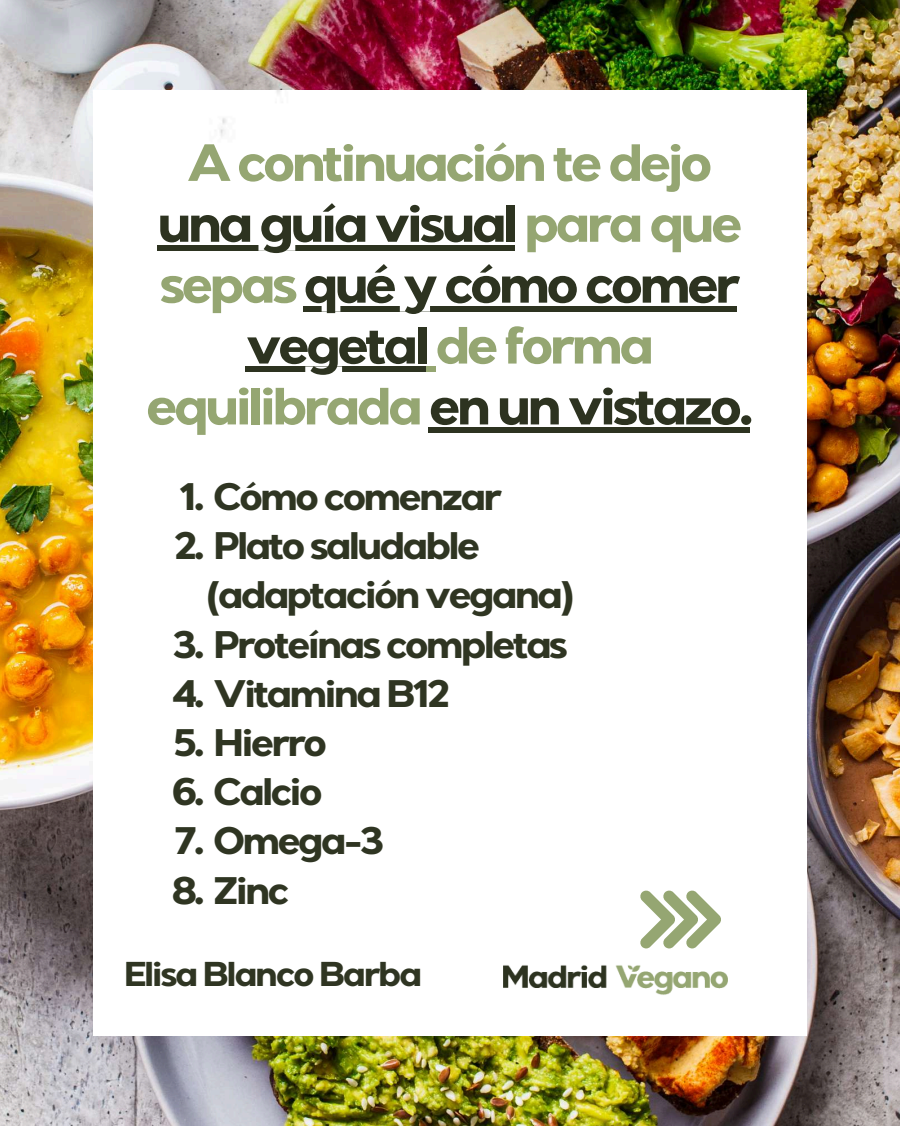
<style>
.page{position:relative;width:900px;height:1126px;background:#fff}
.page>*{position:absolute;margin:0;border:0;box-sizing:border-box;transform-origin:0 0}
.t1{font:700 52.2px/60.8px "Giga Sans";letter-spacing:-.075em;color:#95a672;text-align:center}
.t2{font:700 38.3px/49.2px "Giga Sans";letter-spacing:-.075em;color:#2d3320}
.t3{font:700 34.4px "Giga Sans";letter-spacing:-.07em;color:#2d3320}
.s1{color:#2d3320}
</style>
<div class="page">
<img style="left:0;top:0;width:900px;height:1125px">
<img style="left:93px;top:90px;width:714px;height:945px">
<img style="left:463px;top:956px;width:305px;height:46px">
<svg style="left:640px;top:889px;width:82px;height:59px"></svg>
<div style="left:157px;top:245px;width:357px;height:5px;background:#2d3320"></div>
<div style="left:303px;top:306px;width:434px;height:5px;background:#2d3320"></div>
<svg style="left:246px;top:367px;width:180px;height:5px"></svg>
<div style="left:426px;top:367px;width:9px;height:5px;background:#95a672"></div>
<div style="left:429px;top:427px;width:321px;height:5px;background:#2d3320"></div>
<h1 class="t1" style="left:146px;top:140px;width:610px">A continuación te dejo <span class="s1">una guía visual</span> para que sepas <span class="s1">qué y cómo comer vegetal</span> de forma equilibrada <span class="s1">en un vistazo.</span></h1>
<p class="t2" style="left:179px;top:477px;width:325px">1. Cómo comenzar</p>
<p class="t2" style="left:206px;top:526px;width:370px;text-indent:-33px">2. Plato saludable (adaptación vegana)</p>
<p class="t2" style="left:173px;top:625px;width:397px">3. Proteínas completas</p>
<p class="t2" style="left:172px;top:674px;width:279px">4. Vitamina B12</p>
<p class="t2" style="left:173px;top:723px;width:156px">5. Hierro</p>
<p class="t2" style="left:172px;top:772px;width:153px">6. Calcio</p>
<p class="t2" style="left:175px;top:821px;width:211px">7. Omega-3</p>
<p class="t2" style="left:171px;top:871px;width:120px">8. Zinc</p>
<p class="t3" style="left:123px;top:961px;width:301px">Elisa Blanco Barba</p>
</div>
